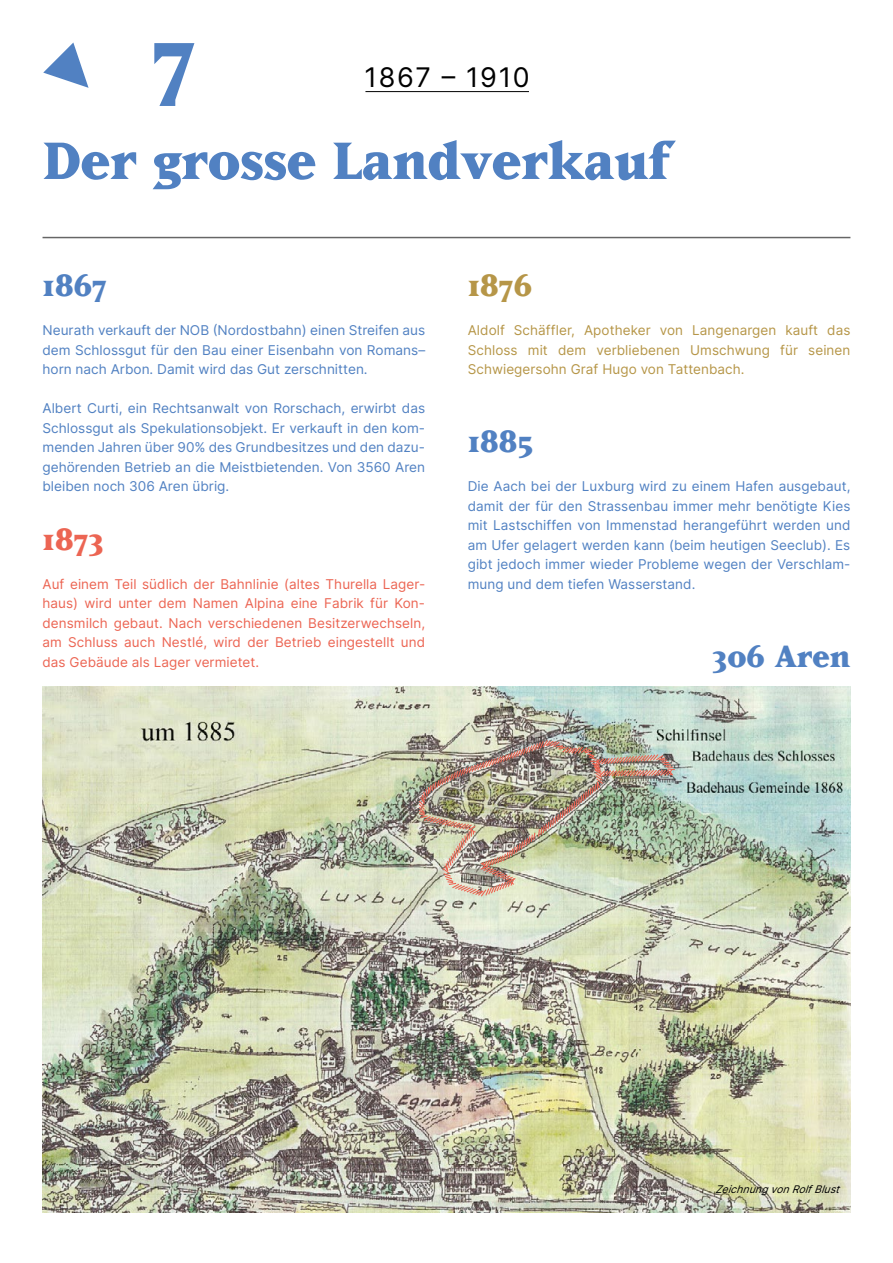
<style>
.page{position:relative;width:893px;height:1263px;background:#fff}
.page>*{position:absolute;margin:0;border:0;box-sizing:border-box;transform-origin:0 0}
.t1{font:800 108px "Matrix";color:#5181c2}
.t2{font:800 61.5px "Matrix";color:#5181c2}
.t3{font:800 36px "Matrix";letter-spacing:.005em;color:#5181c2}
.t4{font:800 36px "Matrix";color:#ec6553}
.t5{font:800 36px "Matrix";color:#b69648}
.t6{font:27px "Inter";letter-spacing:.06em;color:#000}
.t7{font:13.5px/19.5px "Inter";color:#5181c2;text-align:justify}
.t8{font:13.5px/19.5px "Inter";letter-spacing:.005em;color:#ec6553;text-align:justify}
.t9{font:13.5px/19.5px "Inter";letter-spacing:.005em;color:#b69648;text-align:justify}
.t10{font:italic 10.5px "Inter";color:#000}
</style>
<div class="page">
<svg style="left:43px;top:43px;width:46px;height:45px"></svg>
<hr style="left:365px;top:91px;width:164px;height:1px;background:#000">
<img style="left:43px;top:686px;width:807px;height:527px">
<img style="left:418px;top:739px;width:258px;height:159px">
<hr style="left:43px;top:237px;width:807px;height:1px;background:#000">
<h1 class="t1" style="left:152px;top:2px;width:45px">7</h1>
<h3 class="t6" style="left:365px;top:58px;width:167px">1867 – 1910</h3>
<h2 class="t2" style="left:43px;top:130px;width:629px">Der grosse Landverkauf</h2>
<h3 class="t3" style="left:43px;top:267px;width:66px">1867</h3>
<p class="t7" style="left:43px;top:320px;width:384px">Neurath verkauft der NOB (Nordostbahn) einen Streifen aus dem Schlossgut für den Bau einer Eisenbahn von Romans– horn nach Arbon. Damit wird das Gut zerschnitten.</p>
<p class="t7" style="left:43px;top:398px;width:384px">Albert Curti, ein Rechtsanwalt von Rorschach, erwirbt das Schlossgut als Spekulationsobjekt. Er verkauft in den kom&shy;menden Jahren über 90% des Grundbesitzes und den dazu&shy;gehörenden Betrieb an die Meistbietenden. Von 3560 Aren bleiben noch 306 Aren übrig.</p>
<h3 class="t4" style="left:43px;top:521px;width:63px">1873</h3>
<p class="t8" style="left:43px;top:574px;width:384px">Auf einem Teil südlich der Bahnlinie (altes Thurella Lager&shy;haus) wird unter dem Namen Alpina eine Fabrik für Kon&shy;densmilch gebaut. Nach verschiedenen Besitzerwechseln, am Schluss auch Nestlé, wird der Betrieb eingestellt und das Gebäude als Lager vermietet.</p>
<h3 class="t5" style="left:468px;top:267px;width:66px">1876</h3>
<p class="t9" style="left:468px;top:320px;width:384px">Aldolf Schäffler, Apotheker von Langenargen kauft das Schloss mit dem verbliebenen Umschwung für seinen Schwiegersohn Graf Hugo von Tattenbach.</p>
<h3 class="t3" style="left:468px;top:423px;width:67px">1885</h3>
<p class="t7" style="left:468px;top:476px;width:384px">Die Aach bei der Luxburg wird zu einem Hafen ausgebaut, damit der für den Strassenbau immer mehr benötigte Kies mit Lastschiffen von Immenstad herangeführt werden und am Ufer gelagert werden kann (beim heutigen Seeclub). Es gibt jedoch immer wieder Probleme wegen der Verschlam&shy;mung und dem tiefen Wasserstand.</p>
<h3 class="t3" style="left:712px;top:638px;width:140px">306 Aren</h3>
<p class="t10" style="left:715px;top:1182px;width:131px">ZeichnungvonRolfBlust</p>
</div>
